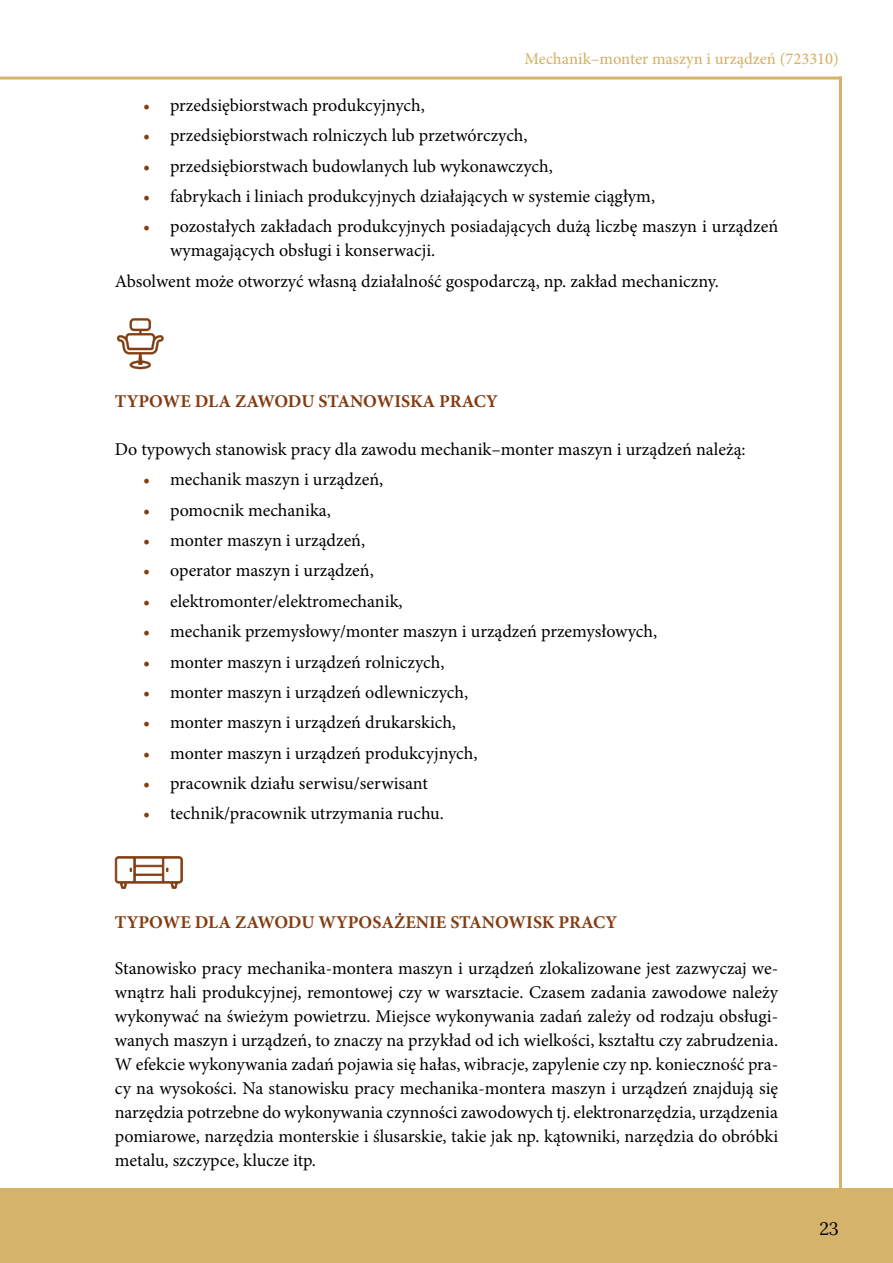
<style>
.page{position:relative;width:893px;height:1263px;background:#fff}
.page>*{position:absolute;margin:0;border:0;box-sizing:border-box;transform-origin:0 0}
.t1{font:18px/24px "Minion Pro";color:#000}
.t2{font:700 18px "Minion Pro";color:#843d12}
.t3{font:700 18px "Minion Pro";letter-spacing:-.01em;color:#833c12}
.t4{font:18px "Lora";color:#000}
.t5{font:500 16.5px "Minion Pro";color:#d5b36b}
.s1{color:#843d12}
</style>
<div class="page">
<div style="left:0;top:1188px;width:893px;height:75px;background:#d5b36b"></div>
<hr style="left:839px;top:77px;width:3px;height:1113px;background:#d5b36b">
<hr style="left:0;top:77px;width:842px;height:3px;background:#d5b36b">
<svg style="left:117px;top:318px;width:47px;height:51px"></svg>
<svg style="left:115px;top:856px;width:68px;height:33px"></svg>
<p class="t5" style="left:525px;top:48px;width:316px">Mechanik–monter maszyn i urządzeń (723310)</p>
<p class="t1" style="left:143px;top:93px;width:283px"><span class="s1">•</span> przedsiębiorstwach produkcyjnych,</p>
<p class="t1" style="left:143px;top:124px;width:386px"><span class="s1">•</span> przedsiębiorstwach rolniczych lub przetwórczych,</p>
<p class="t1" style="left:143px;top:154px;width:411px"><span class="s1">•</span> przedsiębiorstwach budowlanych lub wykonawczych,</p>
<p class="t1" style="left:143px;top:184px;width:514px"><span class="s1">•</span> fabrykach i liniach produkcyjnych działających w systemie ciągłym,</p>
<p class="t1" style="left:170px;top:215px;width:610px;text-indent:-27px"><span class="s1">•</span> pozostałych zakładach produkcyjnych posiadających dużą liczbę maszyn i urządzeń wymagających obsługi i konserwacji.</p>
<p class="t1" style="left:115px;top:269px;width:606px">Absolwent może otworzyć własną działalność gospodarczą, np. zakład mechaniczny.</p>
<p class="t3" style="left:115px;top:388px;width:385px">TYPOWE DLA ZAWODU STANOWISKA PRACY</p>
<p class="t1" style="left:115px;top:437px;width:632px">Do typowych stanowisk pracy dla zawodu mechanik–monter maszyn i urządzeń należą:</p>
<p class="t1" style="left:143px;top:468px;width:242px"><span class="s1">•</span> mechanik maszyn i urządzeń,</p>
<p class="t1" style="left:143px;top:498px;width:189px"><span class="s1">•</span> pomocnik mechanika,</p>
<p class="t1" style="left:143px;top:528px;width:224px"><span class="s1">•</span> monter maszyn i urządzeń,</p>
<p class="t1" style="left:143px;top:559px;width:232px"><span class="s1">•</span> operator maszyn i urządzeń,</p>
<p class="t1" style="left:143px;top:589px;width:261px"><span class="s1">•</span> elektromonter/elektromechanik,</p>
<p class="t1" style="left:143px;top:619px;width:515px"><span class="s1">•</span> mechanik przemysłowy/monter maszyn i urządzeń przemysłowych,</p>
<p class="t1" style="left:143px;top:650px;width:303px"><span class="s1">•</span> monter maszyn i urządzeń rolniczych,</p>
<p class="t1" style="left:143px;top:680px;width:326px"><span class="s1">•</span> monter maszyn i urządzeń odlewniczych,</p>
<p class="t1" style="left:143px;top:711px;width:314px"><span class="s1">•</span> monter maszyn i urządzeń drukarskich,</p>
<p class="t1" style="left:143px;top:741px;width:336px"><span class="s1">•</span> monter maszyn i urządzeń produkcyjnych,</p>
<p class="t1" style="left:143px;top:771px;width:286px"><span class="s1">•</span> pracownik działu serwisu/serwisant</p>
<p class="t1" style="left:143px;top:802px;width:302px"><span class="s1">•</span> technik/pracownik utrzymania ruchu.</p>
<p class="t2" style="left:115px;top:910px;width:504px">TYPOWE DLA ZAWODU WYPOSAŻENIE STANOWISK PRACY</p>
<p class="t1" style="left:115px;top:956px;width:665px;text-align:justify">Stanowisko pracy mechanika-montera maszyn i urządzeń zlokalizowane jest zazwyczaj we&shy;wnątrz hali produkcyjnej, remontowej czy w warsztacie. Czasem zadania zawodowe należy wykonywać na świeżym powietrzu. Miejsce wykonywania zadań zależy od rodzaju obsługi&shy;wanych maszyn i urządzeń, to znaczy na przykład od ich wielkości, kształtu czy zabrudzenia.<br>W efekcie wykonywania zadań pojawia się hałas, wibracje, zapylenie czy np. konieczność pra&shy;cy na wysokości. Na stanowisku pracy mechanika-montera maszyn i urządzeń znajdują się narzędzia potrzebne do wykonywania czynności zawodowych tj. elektronarzędzia, urządzenia pomiarowe, narzędzia monterskie i ślusarskie, takie jak np. kątowniki, narzędzia do obróbki metalu, szczypce, klucze itp.</p>
<p class="t4" style="left:819px;top:1215px;width:21px">23</p>
</div>
